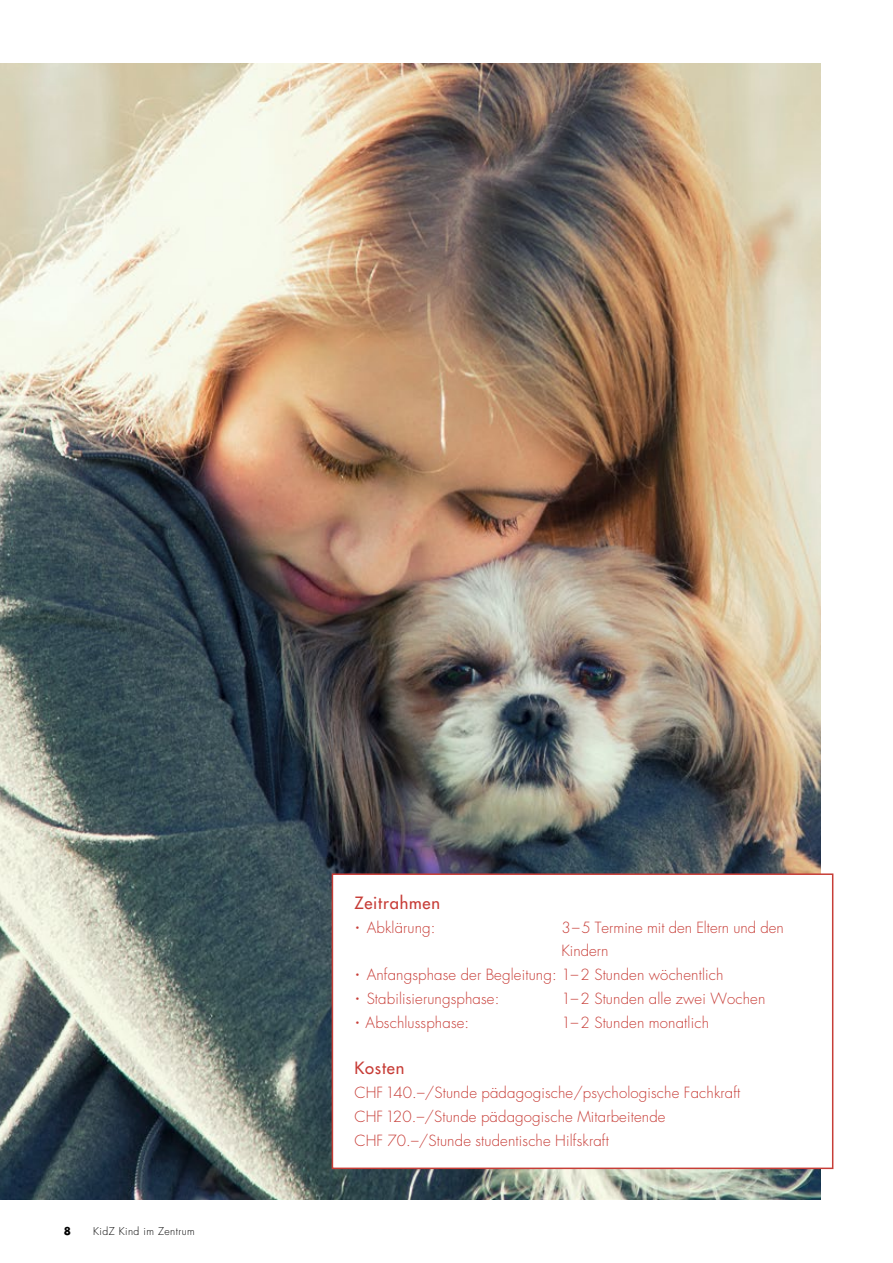
<style>
.page{position:relative;width:893px;height:1263px;background:#fff}
.page>*{position:absolute;margin:0;border:0;box-sizing:border-box;transform-origin:0 0}
.t1{font:16.5px "Futura";letter-spacing:.05em;color:#c73d37}
.t2{font:300 15px/24px "Futura";letter-spacing:.01em;color:#c73d37}
.t3{font:300 10.5px "Futura";letter-spacing:.04em;color:#000}
.t4{font:700 10.5px "Futura";color:#000}
.s1{font-weight:400;font-size:21px}
</style>
<div class="page">
<img style="left:0;top:64px;width:821px;height:1135px">
<div style="left:332px;top:874px;width:501px;height:294px;background:#fff"></div>
<div style="left:332px;top:873px;width:501px;height:296px;border:2px solid #c73d37"></div>
<p class="t4" style="left:64px;top:1224px;width:9px">8</p>
<p class="t3" style="left:93px;top:1224px;width:103px">KidZ Kind im Zentrum</p>
<p class="t1" style="left:354px;top:892px;width:87px">Zeitrahmen</p>
<p class="t2" style="left:354px;top:916px;width:83px"><span class="s1">·</span> Abklärung:</p>
<p class="t2" style="left:561px;top:917px;width:224px;line-height:22.5px">3–5 Termine mit den Eltern und den<br>Kindern</p>
<p class="t2" style="left:354px;top:962px;width:371px"><span class="s1">·</span> Anfangsphase der Begleitung: 1–2 Stunden wöchentlich <span class="s1">·</span> Stabilisierungsphase:</p>
<p class="t2" style="left:561px;top:986px;width:205px">1–2 Stunden alle zwei Wochen</p>
<p class="t2" style="left:354px;top:1010px;width:116px"><span class="s1">·</span> Abschlussphase:</p>
<p class="t2" style="left:561px;top:1010px;width:149px">1–2 Stunden monatlich</p>
<p class="t1" style="left:354px;top:1057px;width:51px">Kosten</p>
<p class="t2" style="left:354px;top:1081px;width:387px">CHF140.–/Stunde pädagogische/psychologische Fachkraft<br>CHF120.–/Stunde pädagogische Mitarbeitende<br>CHF 70.–/Stunde studentische Hilfskraft</p>
</div>
